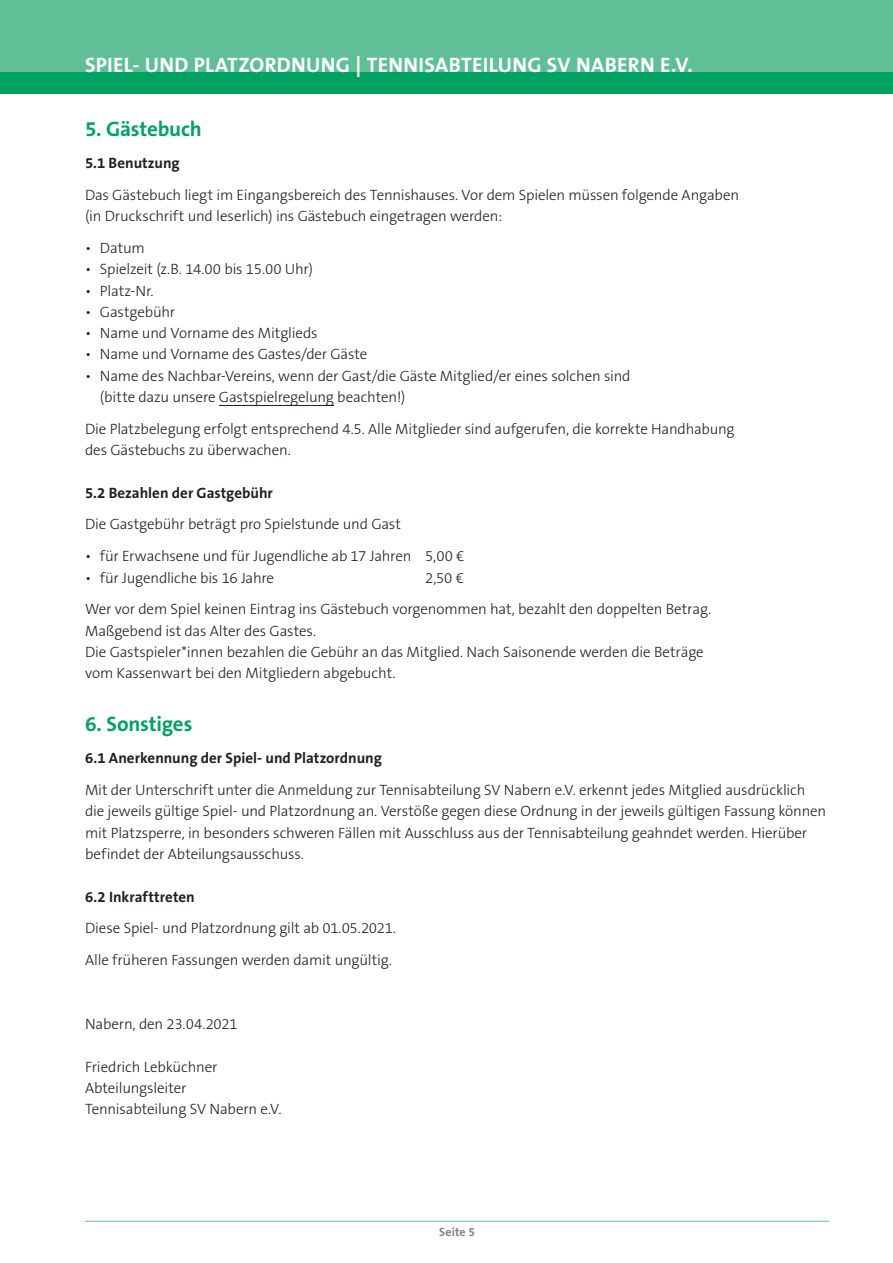
<style>
.page{position:relative;width:893px;height:1263px;background:#fff}
.page>*{position:absolute;margin:0;border:0;box-sizing:border-box;transform-origin:0 0}
.t1{font:700 21px "The Sans B7";letter-spacing:.015em;color:#fff}
.Subline_14pt_bold_SV{font:700 21px "The Sans B7";letter-spacing:-.01em;color:#00a261}
.Copy_10pt_ohne_Raste{font:300 15px/21.3px "The Sans B3";letter-spacing:-.01em;color:#231f20}
.Copy_10pt_ohne_Raste-2{font:700 15px "The Sans B7";color:#231f20}
.t2{font:700 12px "The Sans B7";letter-spacing:.01em;color:#808285}
</style>
<div class="page">
<div style="left:0;top:0;width:893px;height:94px;background:#60bf97"></div>
<div style="left:0;top:72px;width:893px;height:22px;background:#00a261"></div>
<hr style="left:85px;top:1221px;width:744px;height:1px;background:#60bf97">
<hr style="left:219px;top:405px;width:115px;height:1px;background:#231f20">
<h1 class="t1" style="left:85px;top:54px;width:609px">SPIEL- UND PLATZORDNUNG | TENNISABTEILUNG SV NABERN E.V.</h1>
<p class="Subline_14pt_bold_SV" style="left:85px;top:118px;width:118px">5. Gästebuch</p>
<p class="Copy_10pt_ohne_Raste-2" style="left:85px;top:155px;width:96px">5.1 Benutzung</p>
<p class="Copy_10pt_ohne_Raste" style="left:85px;top:185px;width:655px">Das Gästebuch liegt im Eingangsbereich des Tennishauses. Vor dem Spielen müssen folgende Angaben (in Druckschrift und leserlich) ins Gästebuch eingetragen werden:</p>
<p class="Copy_10pt_ohne_Raste" style="left:85px;top:238px;width:61px">• Datum</p>
<p class="Copy_10pt_ohne_Raste" style="left:85px;top:259px;width:230px">• Spielzeit (z.B. 14.00 bis 15.00 Uhr)</p>
<p class="Copy_10pt_ohne_Raste" style="left:85px;top:280px;width:70px">• Platz-Nr.</p>
<p class="Copy_10pt_ohne_Raste" style="left:85px;top:302px;width:92px">• Gastgebühr</p>
<p class="Copy_10pt_ohne_Raste" style="left:85px;top:323px;width:234px">• Name und Vorname des Mitglieds</p>
<p class="Copy_10pt_ohne_Raste" style="left:85px;top:344px;width:284px">• Name und Vorname des Gastes/der Gäste</p>
<p class="Copy_10pt_ohne_Raste" style="left:100px;top:365px;width:532px;text-indent:-15px">• Name des Nachbar-Vereins, wenn der Gast/die Gäste Mitglied/er eines solchen sind (bitte dazu unsere Gastspielregelung beachten!)</p>
<p class="Copy_10pt_ohne_Raste" style="left:85px;top:419px;width:651px">Die Platzbelegung erfolgt entsprechend 4.5. Alle Mitglieder sind aufgerufen, die korrekte Handhabung des Gästebuchs zu überwachen.</p>
<p class="Copy_10pt_ohne_Raste-2" style="left:85px;top:485px;width:189px">5.2 Bezahlen der Gastgebühr</p>
<p class="Copy_10pt_ohne_Raste" style="left:85px;top:514px;width:317px">Die Gastgebühr beträgt pro Spielstunde und Gast</p>
<p class="Copy_10pt_ohne_Raste" style="left:85px;top:546px;width:381px">• für Erwachsene und für Jugendliche ab 17 Jahren 5,00 €</p>
<p class="Copy_10pt_ohne_Raste" style="left:85px;top:567px;width:191px">• für Jugendliche bis 16 Jahre</p>
<p class="Copy_10pt_ohne_Raste" style="left:425px;top:567px;width:40px">2,50 €</p>
<p class="Copy_10pt_ohne_Raste" style="left:85px;top:599px;width:628px">Wer vor dem Spiel keinen Eintrag ins Gästebuch vorgenommen hat, bezahlt den doppelten Betrag.<br>Maßgebend ist das Alter des Gastes.<br>Die Gastspieler*innen bezahlen die Gebühr an das Mitglied. Nach Saisonende werden die Beträge vom Kassenwart bei den Mitgliedern abgebucht.</p>
<p class="Subline_14pt_bold_SV" style="left:85px;top:713px;width:109px">6. Sonstiges</p>
<p class="Copy_10pt_ohne_Raste-2" style="left:85px;top:750px;width:298px">6.1 Anerkennung der Spiel- und Platzordnung</p>
<p class="Copy_10pt_ohne_Raste" style="left:85px;top:780px;width:743px">Mit der Unterschrift unter die Anmeldung zur Tennisabteilung SV Nabern e.V. erkennt jedes Mitglied ausdrücklich die jeweils gültige Spiel- und Platzordnung an. Verstöße gegen diese Ordnung in der jeweils gültigen Fassung können mit Platzsperre, in besonders schweren Fällen mit Ausschluss aus der Tennisabteilung geahndet werden. Hierüber befindet der Abteilungsausschuss.</p>
<p class="Copy_10pt_ohne_Raste-2" style="left:85px;top:888px;width:111px">6.2 Inkrafttreten</p>
<p class="Copy_10pt_ohne_Raste" style="left:85px;top:918px;width:312px">Diese Spiel- und Platzordnung gilt ab 01.05.2021.</p>
<p class="Copy_10pt_ohne_Raste" style="left:85px;top:950px;width:308px">Alle früheren Fassungen werden damit ungültig.</p>
<p class="Copy_10pt_ohne_Raste" style="left:85px;top:1014px;width:154px">Nabern, den 23.04.2021</p>
<p class="Copy_10pt_ohne_Raste" style="left:85px;top:1056px;width:198px">Friedrich Lebküchner<br>Abteilungsleiter<br>Tennisabteilung SV Nabern e.V.</p>
<p class="t2" style="left:439px;top:1226px;width:37px">Seite 5</p>
</div>
